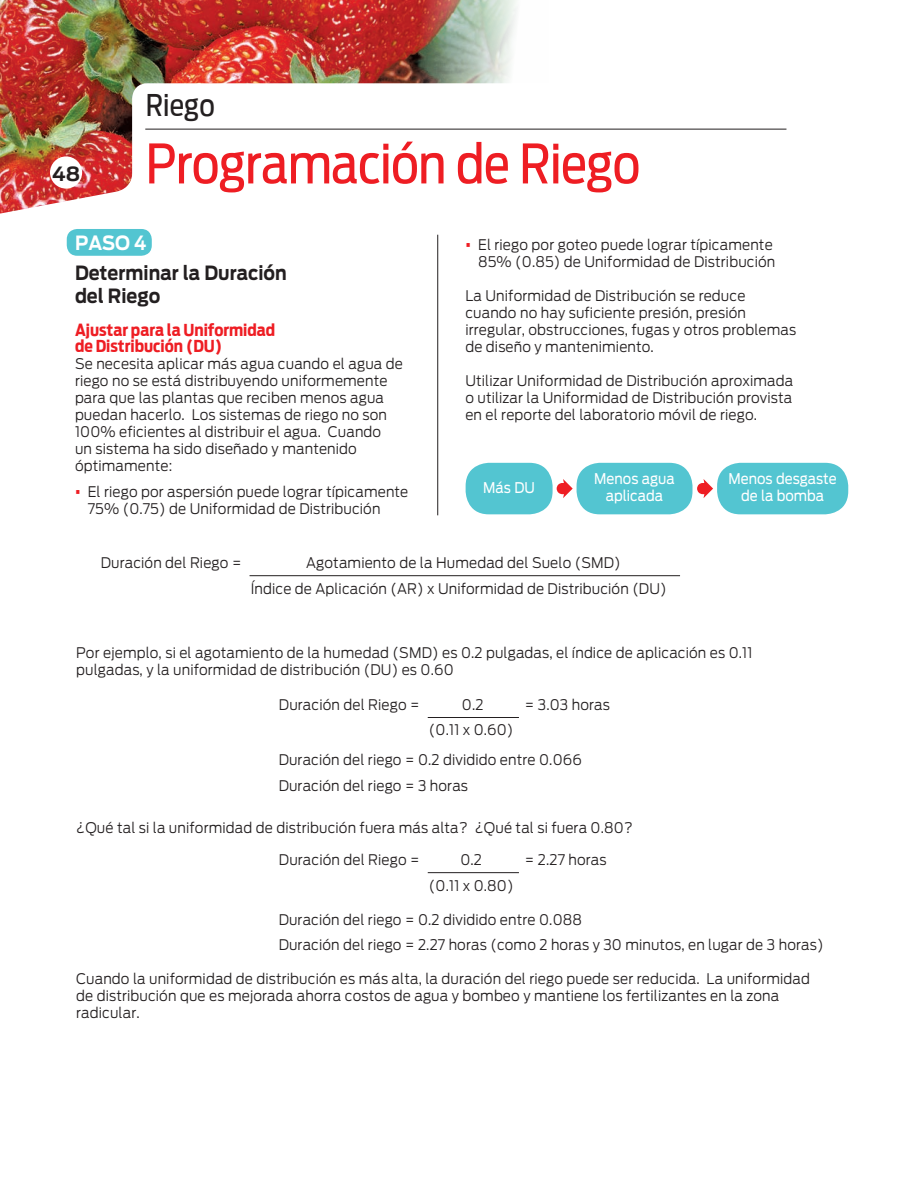
<style>
.page{position:relative;width:918px;height:1188px;background:#fff}
.page>*{position:absolute;margin:0;border:0;box-sizing:border-box;transform-origin:0 0}
.t1{font:54px "Antenna Cond";letter-spacing:-.01em;color:#ee1d23}
.t2{font:30px "Antenna Cond";letter-spacing:.005em;color:#231f20}
.Subtitulo{font:700 19.5px/22px "Antenna";color:#231f20;scale:.9 1}
.Subtitulo-2{font:700 19.5px "Antenna";color:#fff;scale:.9 1}
.Subtitulo-3{font:700 19.5px "Antenna";color:#231f20}
.Numero_tit{font:700 16.5px/16.5px "Antenna Cond";color:#ee1d23}
.Subtitulo-4{font:14.7px "Antenna";color:#fff;scale:.9 1}
.Texto_general{font:300 14.55px/17px "Antenna";letter-spacing:.01em;color:#231f20;scale:.94 1}
.Puntos{font:300 14.55px/17px "Antenna";letter-spacing:.01em;color:#231f20;scale:.94 1}
.s1{font-family:"Antenna Cond";font-weight:700;font-size:16.5px;color:#ee1d23}
</style>
<div class="page">
<div style="left:67px;top:229px;width:85px;height:27px;background:#53c5d1;border-radius:10px"></div>
<hr style="left:437px;top:235px;width:1px;height:280px;background:#231f20">
<hr style="left:250px;top:575px;width:430px;height:1px;background:#231f20">
<hr style="left:428px;top:717px;width:91px;height:1px;background:#231f20">
<hr style="left:428px;top:872px;width:91px;height:1px;background:#231f20">
<svg style="left:557px;top:479px;width:16px;height:19px"></svg>
<svg style="left:697px;top:479px;width:16px;height:19px"></svg>
<div style="left:466px;top:463px;width:87px;height:51px;background:#53c5d1;border-radius:23px"></div>
<div style="left:577px;top:463px;width:116px;height:51px;background:#53c5d1;border-radius:23px"></div>
<div style="left:717px;top:463px;width:131px;height:51px;background:#53c5d1;border-radius:23px"></div>
<img style="left:0;top:0;width:549px;height:214px">
<div style="left:50px;top:156px;width:32px;height:33px;background:#fff;border-radius:50%"></div>
<p class="Subtitulo-3" style="left:52px;top:162px;width:30px">48</p>
<p class="t2" style="left:146px;top:88px;width:71px">Riego</p>
<p class="t1" style="left:146px;top:132px;width:496px">Programación de Riego</p>
<p class="Subtitulo-2" style="left:75px;top:231px;width:81px">PASO 4</p>
<p class="Subtitulo" style="left:75px;top:262px;width:237px">Determinar la Duración del Riego</p>
<p class="Numero_tit" style="left:75px;top:322px;width:202px">Ajustar para la Uniformidad de Distribución (DU)</p>
<p class="Texto_general" style="left:75px;top:356px;width:350px">Se necesita aplicar más agua cuando el agua de riego no se está distribuyendo uniformemente para que las plantas que reciben menos agua puedan hacerlo. Los sistemas de riego no son 100% eficientes al distribuir el agua. Cuando<br>un sistema ha sido diseñado y mantenido óptimamente:</p>
<p class="Puntos" style="left:88px;top:484px;width:343px;text-indent:-13px"><span class="s1">•</span> El riego por aspersión puede lograr típicamente<br>75% (0.75) de Uniformidad de Distribución</p>
<p class="Puntos" style="left:465px;top:237px;width:331px;text-align:right"><span class="s1">•</span> El riego por goteo puede lograr típicamente<br>85% (0.85) de Uniformidad de Distribución</p>
<p class="Texto_general" style="left:465px;top:287px;width:354px">La Uniformidad de Distribución se reduce cuando no hay suficiente presión, presión irregular, obstrucciones, fugas y otros problemas de diseño y mantenimiento.</p>
<p class="Texto_general" style="left:465px;top:372px;width:350px;text-align:justify">Utilizar Uniformidad de Distribución aproximada o utilizar la Uniformidad de Distribución provista en el reporte del laboratorio móvil de riego.</p>
<p class="Subtitulo-4" style="left:483px;top:479px;width:59px">Más DU</p>
<p class="Subtitulo-4" style="left:594px;top:470px;width:91px">Menos agua</p>
<p class="Subtitulo-4" style="left:606px;top:487px;width:65px">aplicada</p>
<p class="Subtitulo-4" style="left:729px;top:470px;width:122px">Menos desgaste</p>
<p class="Subtitulo-4" style="left:741px;top:487px;width:94px">de la bomba</p>
<p class="Texto_general" style="left:101px;top:554px;width:151px">Duración del Riego =</p>
<p class="Texto_general" style="left:306px;top:554px;width:336px">Agotamiento de la Humedad del Suelo (SMD)</p>
<p class="Texto_general" style="left:251px;top:580px;width:444px">Índice de Aplicación (AR) x Uniformidad de Distribución (DU)</p>
<p class="Texto_general" style="left:76px;top:644px;width:721px">Por ejemplo, si el agotamiento de la humedad (SMD) es 0.2 pulgadas, el índice de aplicación es 0.11 pulgadas, y la uniformidad de distribución (DU) es 0.60</p>
<p class="Texto_general" style="left:279px;top:696px;width:151px">Duración del Riego =</p>
<p class="Texto_general" style="left:462px;top:696px;width:24px">0.2</p>
<p class="Texto_general" style="left:525px;top:696px;width:92px">= 3.03 horas</p>
<p class="Texto_general" style="left:429px;top:722px;width:91px">(0.11 x 0.60)</p>
<p class="Texto_general" style="left:279px;top:751px;width:324px">Duración del riego = 0.2 dividido entre 0.066</p>
<p class="Texto_general" style="left:279px;top:777px;width:203px">Duración del riego = 3 horas</p>
<p class="Texto_general" style="left:76px;top:819px;width:594px">¿Qué tal si la uniformidad de distribución fuera más alta? ¿Qué tal si fuera 0.80?</p>
<p class="Texto_general" style="left:279px;top:851px;width:151px">Duración del Riego =</p>
<p class="Texto_general" style="left:460px;top:851px;width:24px">0.2</p>
<p class="Texto_general" style="left:525px;top:851px;width:88px">= 2.27 horas</p>
<p class="Texto_general" style="left:429px;top:877px;width:92px">(0.11 x 0.80)</p>
<p class="Texto_general" style="left:279px;top:911px;width:324px">Duración del riego = 0.2 dividido entre 0.088</p>
<p class="Texto_general" style="left:279px;top:936px;width:581px">Duración del riego = 2.27 horas (como 2 horas y 30 minutos, en lugar de 3 horas)</p>
<p class="Texto_general" style="left:76px;top:970px;width:782px">Cuando la uniformidad de distribución es más alta, la duración del riego puede ser reducida. La uniformidad de distribución que es mejorada ahorra costos de agua y bombeo y mantiene los fertilizantes en la zona radicular.</p>
</div>
